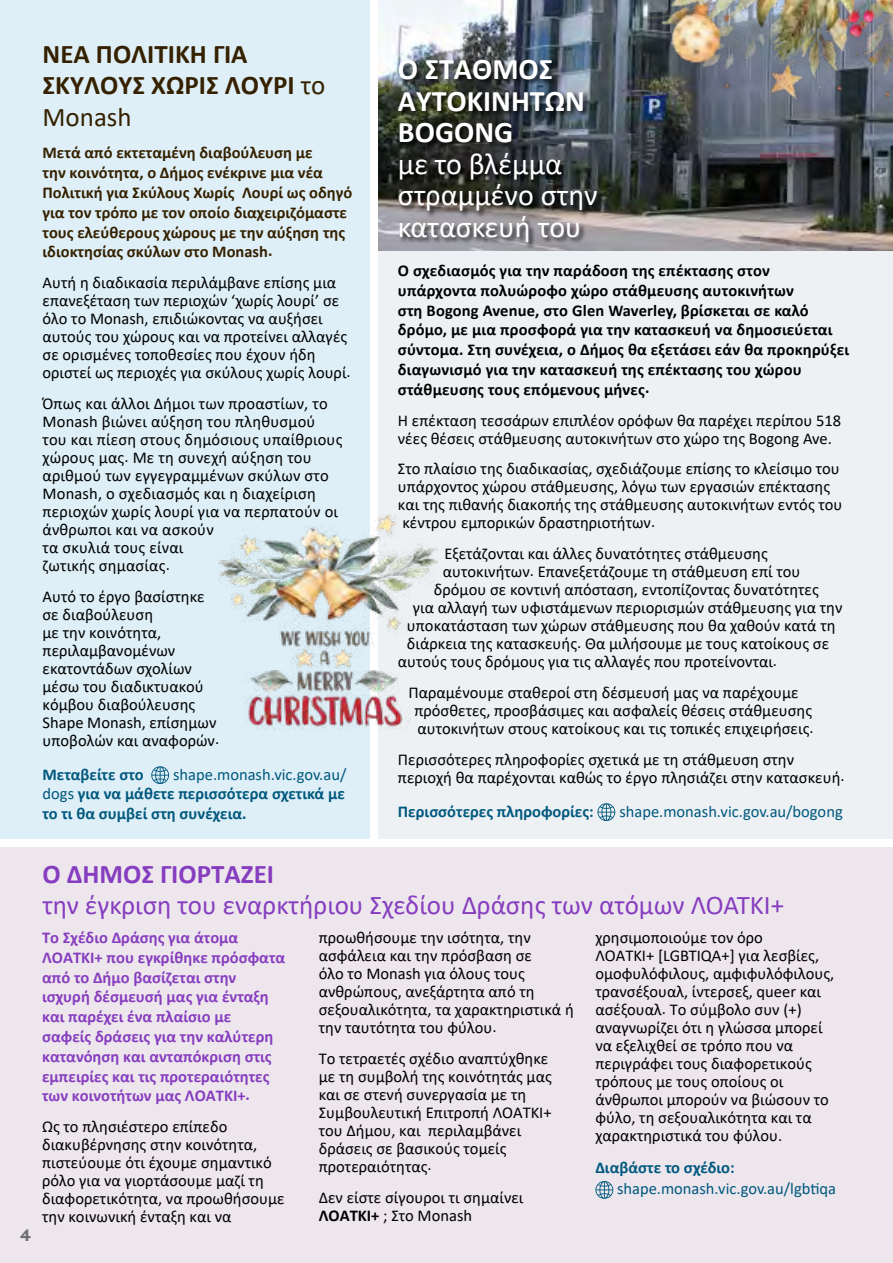
<style>
.page{position:relative;width:893px;height:1263px;background:#fff}
.page>*{position:absolute;margin:0;border:0;box-sizing:border-box;transform-origin:0 0}
.t1{font:30px/31.5px "Calibri";color:#fff}
.t2{font:27px/31.5px "Calibri";color:#873dbf}
.t3{font:700 27px/31.5px "Calibri";color:#352100}
.Para_1{font:16.5px/18px "Calibri";color:#000}
.First_Sentence{font:700 16.5px/19.8px "Calibri";letter-spacing:.01em;color:#000}
.First_Sentence-2{font:700 16.5px/19.8px "Calibri";color:#873dbf}
.First_Sentence-3{font:700 16.5px/19.8px "Calibri";color:#352100}
.Para_1-2{font:700 16.5px/19.5px "Calibri";color:#00587e;text-align:justify}
.Para_1-3{font:16.5px/21px "Calibri";color:#00587e}
.t4{font:700 16.5px "Filson Pro";color:#6d6e71}
.s1{font-weight:400}
.s2{font-weight:700}
</style>
<div class="page">
<div style="left:378px;top:0;width:515px;height:839px;background:#edf1f4"></div>
<div style="left:0;top:0;width:370px;height:839px;background:#deeff7"></div>
<div style="left:0;top:847px;width:893px;height:416px;background:#ede7ed"></div>
<img style="left:378px;top:0;width:515px;height:250px">
<svg style="left:597px;top:803px;width:18px;height:18px"></svg>
<svg style="left:595px;top:1181px;width:18px;height:18px"></svg>
<svg style="left:151px;top:766px;width:18px;height:18px"></svg>
<div style="left:398px;top:60px;width:205px;height:189px;background:#000;opacity:.75"></div>
<img style="left:644px;top:0;width:249px;height:179px">
<img style="left:219px;top:514px;width:218px;height:216px">
<h1 class="t3" style="left:43px;top:38px;width:284px">ΝΕΑ ΠΟΛΙΤΙΚΗ ΓΙΑ<br>ΣΚΥΛΟΥΣ ΧΩΡΙΣ ΛΟΥΡΙ <span class="s1">το<br>Monash</span></h1>
<h3 class="First_Sentence-3" style="left:43px;top:143px;width:311px">Μετά από εκτεταμένη διαβούλευση με<br>την κοινότητα, ο Δήμος ενέκρινε μια νέα Πολιτική για Σκύλους Χωρίς Λουρί ως οδηγό για τον τρόπο με τον οποίο διαχειριζόμαστε τους ελεύθερους χώρους με την αύξηση της ιδιοκτησίας σκύλων στο Monash.</h3>
<p class="Para_1" style="left:43px;top:273px;width:310px">Αυτή η διαδικασία περιλάμβανε επίσης μια επανεξέταση των περιοχών ‘χωρίς λουρί’ σε όλο το Monash, επιδιώκοντας να αυξήσει αυτούς του χώρους και να προτείνει αλλαγές σε ορισμένες τοποθεσίες που έχουν ήδη οριστεί ως περιοχές για σκύλους χωρίς λουρί.</p>
<p class="Para_1" style="left:43px;top:394px;width:301px">Όπως και άλλοι Δήμοι των προαστίων, το<br>Monash βιώνει αύξηση του πληθυσμού του και πίεση στους δημόσιους υπαίθριους χώρους μας. Με τη συνεχή αύξηση του αριθμού των εγγεγραμμένων σκύλων στο<br>Monash, ο σχεδιασμός και η διαχείριση περιοχών χωρίς λουρί για να περπατούν οι άνθρωποι και να ασκούν<br>τα σκυλιά τους είναι<br>ζωτικής σημασίας.</p>
<p class="Para_1" style="left:43px;top:587px;width:178px">Αυτό το έργο βασίστηκε σε διαβούλευση<br>με την κοινότητα, περιλαμβανομένων εκατοντάδων σχολίων μέσω του διαδικτυακού κόμβου διαβούλευσης<br>Shape Monash, επίσημων υποβολών και αναφορών.</p>
<p class="Para_1-2" style="left:43px;top:764px;width:103px">Μεταβείτε στο</p>
<p class="Para_1-2" style="left:43px;top:764px;width:305px;text-indent:131px"><span class="s1">shape.monash.vic.gov.au/ dogs</span> για να μάθετε περισσότερα σχετικά με το τι θα συμβεί στη συνέχεια.</p>
<h1 class="t1" style="left:398px;top:53px;width:201px"><span class="s2">Ο ΣΤΑΘΜΟΣ<br>ΑΥΤΟΚΙΝΗΤΩΝ<br>BOGONG<br></span>με το βλέμμα στραμμένο στην κατασκευή του</h1>
<h3 class="First_Sentence" style="left:398px;top:260px;width:453px">Ο σχεδιασμός για την παράδοση της επέκτασης στον υπάρχοντα πολυώροφο χώρο στάθμευσης αυτοκινήτων<br>στη Bogong Avenue, στο Glen Waverley, βρίσκεται σε καλό δρόμο, με μια προσφορά για την κατασκευή να δημοσιεύεται σύντομα. Στη συνέχεια, ο Δήμος θα εξετάσει εάν θα προκηρύξει διαγωνισμό για την κατασκευή της επέκτασης του χώρου στάθμευσης τους επόμενους μήνες.</h3>
<p class="Para_1" style="left:398px;top:411px;width:445px">Η επέκταση τεσσάρων επιπλέον ορόφων θα παρέχει περίπου 518 νέες θέσεις στάθμευσης αυτοκινήτων στο χώρο της Bogong Ave.</p>
<p class="Para_1" style="left:398px;top:459px;width:446px">Στο πλαίσιο της διαδικασίας, σχεδιάζουμε επίσης το κλείσιμο του υπάρχοντος χώρου στάθμευσης, λόγω των εργασιών επέκτασης και της πιθανής διακοπής της στάθμευσης αυτοκινήτων εντός του κέντρου εμπορικών δραστηριοτήτων.</p>
<p class="Para_1" style="left:444px;top:544px;width:325px">Εξετάζονται και άλλες δυνατότητες στάθμευσης</p>
<p class="Para_1" style="left:443px;top:562px;width:359px">αυτοκινήτων. Επανεξετάζουμε τη στάθμευση επί του</p>
<p class="Para_1" style="left:434px;top:580px;width:387px">δρόμου σε κοντινή απόσταση, εντοπίζοντας δυνατότητες</p>
<p class="Para_1" style="left:413px;top:598px;width:431px">για αλλαγή των υφιστάμενων περιορισμών στάθμευσης για την</p>
<p class="Para_1" style="left:407px;top:616px;width:430px">υποκατάσταση των χώρων στάθμευσης που θα χαθούν κατά τη</p>
<p class="Para_1" style="left:407px;top:634px;width:424px">διάρκεια της κατασκευής. Θα μιλήσουμε με τους κατοίκους σε</p>
<p class="Para_1" style="left:398px;top:652px;width:381px">αυτούς τους δρόμους για τις αλλαγές που προτείνονται.</p>
<p class="Para_1" style="left:414px;top:683px;width:401px;text-indent:-6px">Παραμένουμε σταθεροί στη δέσμευσή μας να παρέχουμε πρόσθετες, προσβάσιμες και ασφαλείς θέσεις στάθμευσης αυτοκινήτων στους κατοίκους και τις τοπικές επιχειρήσεις.</p>
<p class="Para_1" style="left:398px;top:750px;width:448px">Περισσότερες πληροφορίες σχετικά με τη στάθμευση στην περιοχή θα παρέχονται καθώς το έργο πλησιάζει στην κατασκευή.</p>
<p class="Para_1-2" style="left:398px;top:801px;width:197px">Περισσότερες πληροφορίες:</p>
<p class="Para_1-3" style="left:619px;top:800px;width:225px">shape.monash.vic.gov.au/bogong</p>
<p class="t4" style="left:20px;top:1225px;width:12px">4</p>
<h1 class="t2" style="left:43px;top:857px;width:743px"><span class="s2">Ο ΔΗΜΟΣ ΓΙΟΡΤΑΖΕΙ<br></span>την έγκριση του εναρκτήριου Σχεδίου Δράσης των ατόμων ΛΟΑΤΚΙ+</h1>
<h3 class="First_Sentence-2" style="left:42px;top:927px;width:245px">Το Σχέδιο Δράσης για άτομα<br>ΛΟΑΤΚΙ+ που εγκρίθηκε πρόσφατα από το Δήμο βασίζεται στην ισχυρή δέσμευσή μας για ένταξη και παρέχει ένα πλαίσιο με<br>σαφείς δράσεις για την καλύτερη κατανόηση και ανταπόκριση στις εμπειρίες και τις προτεραιότητες των κοινοτήτων μας ΛΟΑΤΚΙ+.</h3>
<p class="Para_1" style="left:42px;top:1117px;width:244px">Ως το πλησιέστερο επίπεδο διακυβέρνησης στην κοινότητα, πιστεύουμε ότι έχουμε σημαντικό ρόλο για να γιορτάσουμε μαζί τη διαφορετικότητα, να προωθήσουμε την κοινωνική ένταξη και να</p>
<p class="Para_1" style="left:319px;top:928px;width:257px">προωθήσουμε την ισότητα, την ασφάλεια και την πρόσβαση σε<br>όλο το Monash για όλους τους ανθρώπους, ανεξάρτητα από τη σεξουαλικότητα, τα χαρακτηριστικά ή την ταυτότητα του φύλου.</p>
<p class="Para_1" style="left:319px;top:1049px;width:235px">Το τετραετές σχέδιο αναπτύχθηκε με τη συμβολή της κοινότητάς μας και σε στενή συνεργασία με τη<br>Συμβουλευτική Επιτροπή ΛΟΑΤΚΙ+ του Δήμου, και περιλαμβάνει δράσεις σε βασικούς τομείς προτεραιότητας.</p>
<p class="Para_1" style="left:319px;top:1187px;width:206px">Δεν είστε σίγουροι τι σημαίνει<br><span class="s2">ΛΟΑΤΚΙ+</span> ; Στο Monash</p>
<p class="Para_1" style="left:595px;top:928px;width:240px">χρησιμοποιούμε τον όρο<br>ΛΟΑΤΚΙ+ [LGBTIQA+] για λεσβίες, ομοφυλόφιλους, αμφιφυλόφιλους, τρανσέξουαλ, ίντερσεξ, queer και ασέξουαλ. Το σύμβολο συν (+) αναγνωρίζει ότι η γλώσσα μπορεί να εξελιχθεί σε τρόπο που να περιγράφει τους διαφορετικούς τρόπους με τους οποίους οι άνθρωποι μπορούν να βιώσουν το φύλο, τη σεξουαλικότητα και τα χαρακτηριστικά του φύλου.</p>
<p class="Para_1-3" style="left:617px;top:1157px;width:221px;text-indent:-22px"><span class="s2">Διαβάστε το σχέδιο: </span>shape.monash.vic.gov.au/lgbtiqa</p>
</div>
